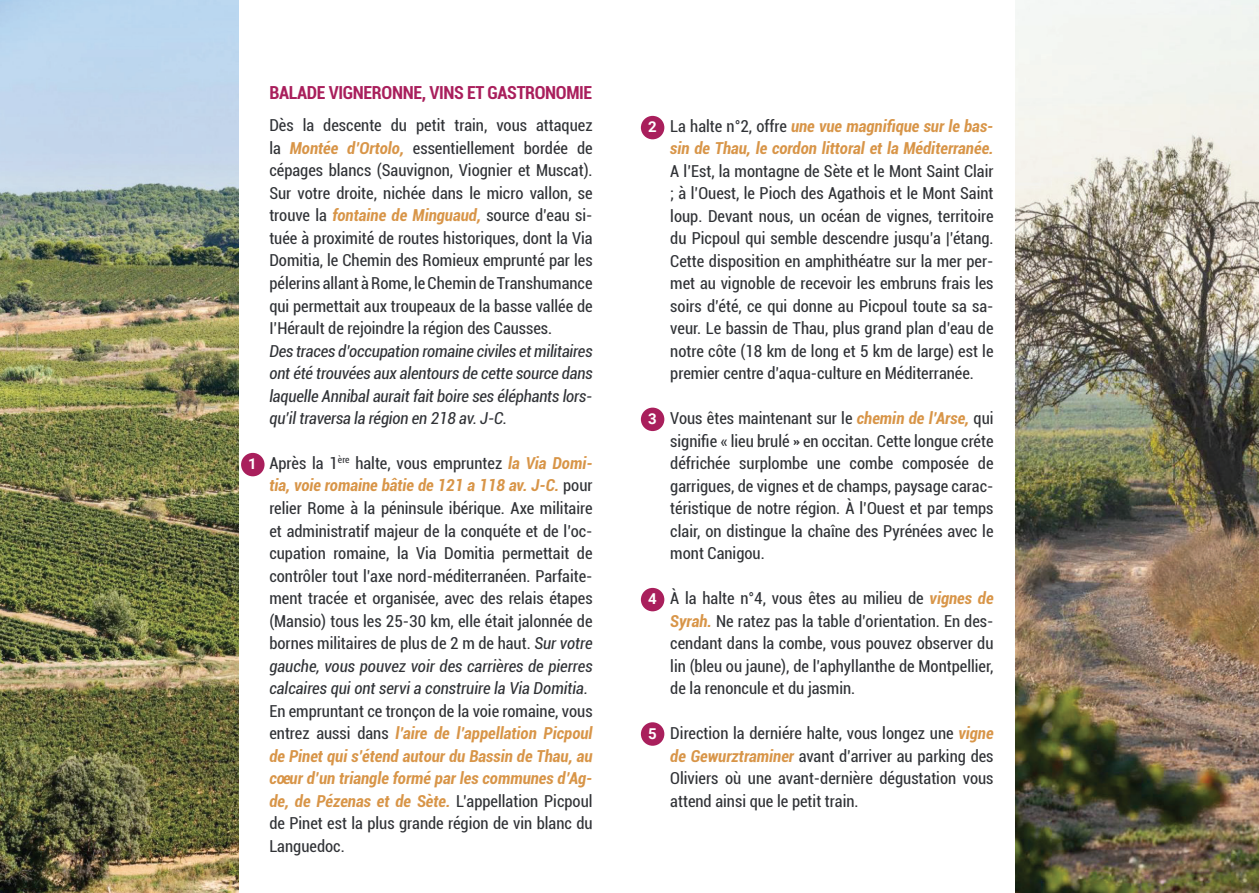
<style>
.page{position:relative;width:1259px;height:893px;background:#fff}
.page>*{position:absolute;margin:0;border:0;box-sizing:border-box;transform-origin:0 0}
.t1{font:700 condensed 18px "Roboto";letter-spacing:-.02em;color:#a91f5c}
.t2{font:condensed 16.5px/22.5px "Roboto";color:#303236;text-align:justify}
.t3{font:italic 700 condensed 16.5px/22.5px "Roboto";color:#d89548;text-align:justify}
.t4{font:italic condensed 16.5px/22.5px "Roboto";letter-spacing:-.01em;color:#303236;text-align:justify}
.t5{font:700 15px "Roboto";color:#fff}
.s1{font-weight:700;font-style:italic;color:#d89548}
.s2{font-style:italic}
.s3{font-weight:400;font-style:normal;color:#303236}
</style>
<div class="page">
<img style="left:1015px;top:0;width:244px;height:893px">
<img style="left:0;top:0;width:238px;height:893px">
<div style="left:241px;top:453px;width:23px;height:23px;background:#a91f5c;border-radius:50%"></div>
<div style="left:641px;top:116px;width:23px;height:23px;background:#a91f5c;border-radius:50%"></div>
<div style="left:641px;top:408px;width:23px;height:23px;background:#a91f5c;border-radius:50%"></div>
<div style="left:641px;top:588px;width:23px;height:23px;background:#a91f5c;border-radius:50%"></div>
<div style="left:641px;top:722px;width:23px;height:24px;background:#a91f5c;border-radius:50%"></div>
<p class="t5" style="left:248px;top:453px;width:10px">1</p>
<p class="t1" style="left:269px;top:80px;width:324px">BALADE VIGNERONNE, VINS ET GASTRONOMIE</p>
<p class="t2" style="left:269px;top:114px;width:325px">Dès la descente du petit train, vous attaquez la <span class="s1">Montée d’Ortolo,</span> essentiellement bordée de cépages blancs (Sauvignon, Viognier et Muscat).<br>Sur votre droite, nichée dans le micro vallon, se trouve la <span class="s1">fontaine de Minguaud,</span> source d’eau si&shy;tuée à proximité de routes historiques, dont la Via Domitia, le Chemin des Romieux emprunté par les pélerins allant à Rome, le Chemin de Transhumance qui permettait aux troupeaux de la basse vallée de I’Hérault de rejoindre la région des Causses.</p>
<p class="t4" style="left:269px;top:339px;width:325px">Des traces d’occupation romaine civiles et militaires ont été trouvées aux alentours de cette source dans laquelle Annibal aurait fait boire ses éléphants lors&shy;qu’il traversa la région en 218 av. J-C.</p>
<p class="t2" style="left:269px;top:451px;width:325px">Après la 1<sup>ère</sup> halte, vous empruntez <span class="s1">la Via Domi&shy;tia, voie romaine bâtie de 121 a 118 av. J-C.</span> pour relier Rome à la péninsule ibérique. Axe militaire et administratif majeur de la conquéte et de l’oc&shy;cupation romaine, la Via Domitia permettait de contrôler tout l’axe nord-méditerranéen. Parfaite&shy;ment tracée et organisée, avec des relais étapes (Mansio) tous les 25-30 km, elle était jalonnée de bornes militaires de plus de 2 m de haut. <span class="s2">Sur votre gauche, vous pouvez voir des carrières de pierres calcaires qui ont servi a construire la Via Domitia.</span></p>
<p class="t3" style="left:269px;top:699px;width:325px"><span class="s3">En empruntant ce tronçon de la voie romaine, vous entrez aussi dans</span> l’aire de l’appellation Picpoul de Pinet qui s’étend autour du Bassin de Thau, au cœur d’un triangle formé par les communes d’Ag&shy;de, de Pézenas et de Sète. <span class="s3">L’appellation Picpoul de Pinet est la plus grande région de vin blanc du Languedoc.</span></p>
<p class="t5" style="left:648px;top:116px;width:10px">2</p>
<p class="t5" style="left:648px;top:408px;width:10px">3</p>
<p class="t5" style="left:648px;top:588px;width:10px">4</p>
<p class="t5" style="left:648px;top:723px;width:10px">5</p>
<p class="t3" style="left:670px;top:114px;width:325px"><span class="s3">La halte n°2, offre</span> une vue magnifique sur le bas&shy;sin de Thau, le cordon littoral et la Méditerranée.</p>
<p class="t2" style="left:670px;top:159px;width:325px">A l’Est, la montagne de Sète et le Mont Saint Clair ; à l’Ouest, le Pioch des Agathois et le Mont Saint loup. Devant nous, un océan de vignes, territoire du Picpoul qui semble descendre jusqu’a |’étang.<br>Cette disposition en amphithéatre sur la mer per&shy;met au vignoble de recevoir les embruns frais les soirs d’été, ce qui donne au Picpoul toute sa sa&shy;veur. Le bassin de Thau, plus grand plan d’eau de notre côte (18 km de long et 5 km de large) est le premier centre d’aqua-culture en Méditerranée.</p>
<p class="t2" style="left:670px;top:406px;width:325px">Vous êtes maintenant sur le <span class="s1">chemin de l’Arse,</span> qui signifie « lieu brulé » en occitan. Cette longue créte défrichée surplombe une combe composée de garrigues, de vignes et de champs, paysage carac&shy;téristique de notre région. à l’Ouest et par temps clair, on distingue la chaîne des Pyrénées avec le mont Canigou.</p>
<p class="t2" style="left:670px;top:586px;width:325px">à la halte n°4, vous êtes au milieu de <span class="s1">vignes de Syrah.</span> Ne ratez pas la table d’orientation. En des&shy;cendant dans la combe, vous pouvez observer du lin (bleu ou jaune), de l’aphyllanthe de Montpellier, de la renoncule et du jasmin.</p>
<p class="t2" style="left:670px;top:721px;width:325px">Direction la derniére halte, vous longez une <span class="s1">vigne de Gewurztraminer</span> avant d’arriver au parking des Oliviers où une avant-dernière dégustation vous attend ainsi que le petit train.</p>
</div>
